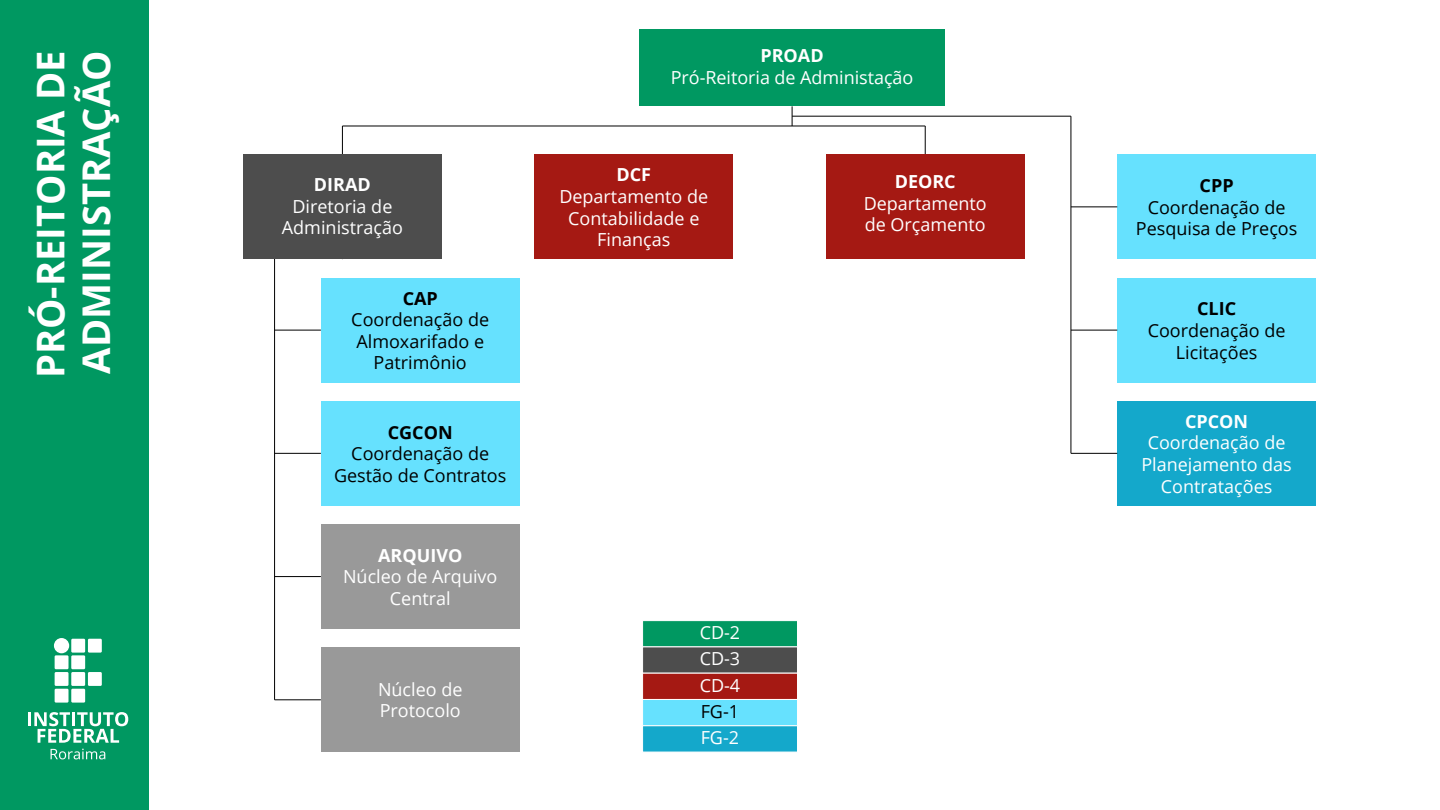
<style>
.page{position:relative;width:1440px;height:810px;background:#fff}
.page>*{position:absolute;margin:0;border:0;box-sizing:border-box;transform-origin:0 0}
.t1{font:700 38.25px/45.8px "Open Sans";color:#fff}
.t2{font:18px/21.6px "Open Sans";color:#fff;text-align:center}
.t3{font:18px/21.6px "Open Sans";color:#000;text-align:center}
.t4{font:700 18px "Open Sans";color:#fff}
.t5{font:700 18px "Open Sans";color:#000}
</style>
<div class="page">
<svg style="left:925px;top:126px;width:1px;height:29px"></svg>
<hr style="left:342px;top:126px;width:1px;height:133px;background:#000">
<hr style="left:274px;top:250px;width:1px;height:450px;background:#000">
<hr style="left:1071px;top:116px;width:1px;height:337px;background:#000">
<div style="left:0;top:0;width:149px;height:810px;background:#009861"></div>
<svg style="left:51px;top:749px;width:54px;height:10px"></svg>
<div style="left:71px;top:639px;width:14px;height:14px;background:#fff"></div>
<div style="left:88px;top:639px;width:14px;height:14px;background:#fff"></div>
<div style="left:88px;top:672px;width:14px;height:14px;background:#fff"></div>
<div style="left:55px;top:655px;width:14px;height:14px;background:#fff"></div>
<div style="left:71px;top:655px;width:14px;height:14px;background:#fff"></div>
<div style="left:55px;top:672px;width:14px;height:14px;background:#fff"></div>
<div style="left:71px;top:672px;width:14px;height:14px;background:#fff"></div>
<div style="left:55px;top:689px;width:14px;height:14px;background:#fff"></div>
<div style="left:71px;top:689px;width:14px;height:14px;background:#fff"></div>
<div style="left:54px;top:638px;width:15px;height:15px;background:#fff;border-radius:50%"></div>
<hr style="left:28px;top:712px;width:3px;height:14px;background:#fff">
<svg style="left:34px;top:712px;width:94px;height:31px"></svg>
<div style="left:639px;top:30px;width:306px;height:76px;background:#009861"></div>
<div style="left:243px;top:155px;width:199px;height:104px;background:#4d4d4d"></div>
<div style="left:534px;top:155px;width:199px;height:104px;background:#a51913"></div>
<div style="left:826px;top:155px;width:199px;height:104px;background:#a51913"></div>
<div style="left:642px;top:620px;width:156px;height:27px;background:#009861;border:1px solid #fff"></div>
<div style="left:642px;top:647px;width:156px;height:27px;background:#4d4d4d"></div>
<div style="left:642px;top:673px;width:156px;height:27px;background:#a51913"></div>
<div style="left:642px;top:699px;width:156px;height:27px;background:#66e1fe;border:1px solid #fff"></div>
<div style="left:642px;top:725px;width:156px;height:27px;background:#14a8cb;border:1px solid #fff"></div>
<svg style="left:792px;top:106px;width:1px;height:20px"></svg>
<hr style="left:342px;top:126px;width:583px;height:1px;background:#000">
<hr style="left:792px;top:116px;width:279px;height:1px;background:#000">
<div style="left:321px;top:278px;width:199px;height:104px;background:#66e1fe"></div>
<div style="left:321px;top:401px;width:199px;height:105px;background:#66e1fe"></div>
<div style="left:1117px;top:401px;width:199px;height:105px;background:#14a8cb"></div>
<div style="left:1117px;top:278px;width:199px;height:104px;background:#66e1fe"></div>
<div style="left:321px;top:524px;width:199px;height:105px;background:#999"></div>
<div style="left:321px;top:648px;width:199px;height:104px;background:#999"></div>
<div style="left:1117px;top:155px;width:199px;height:104px;background:#66e1fe"></div>
<hr style="left:1071px;top:453px;width:46px;height:1px;background:#000">
<hr style="left:1071px;top:330px;width:46px;height:1px;background:#000">
<hr style="left:275px;top:699px;width:46px;height:1px;background:#000">
<hr style="left:275px;top:576px;width:46px;height:1px;background:#000">
<hr style="left:275px;top:453px;width:46px;height:1px;background:#000">
<hr style="left:275px;top:330px;width:46px;height:1px;background:#000">
<hr style="left:1071px;top:207px;width:46px;height:1px;background:#000">
<h1 class="t1" style="left:27px;top:378px;width:329px;rotate:-90deg">PRÓ-REITORIA DE<br>ADMINISTRAÇÃO</h1>
<p class="t4" style="left:760px;top:43px;width:65px">PROAD</p>
<p class="t2" style="left:671px;top:66px;width:244px">Pró-Reitoria de Administação</p>
<p class="t4" style="left:616px;top:162px;width:36px">DCF</p>
<p class="t2" style="left:559px;top:185px;width:150px">Departamento de<br>Contabilidade e<br>Finanças</p>
<p class="t4" style="left:895px;top:169px;width:63px">DEORC</p>
<p class="t2" style="left:864px;top:192px;width:125px;text-align:left">Departamento de Orçamento</p>
<p class="t4" style="left:314px;top:172px;width:58px">DIRAD</p>
<p class="t2" style="left:282px;top:195px;width:123px">Diretoria de<br>Administração</p>
<p class="t5" style="left:403px;top:285px;width:37px">CAP</p>
<p class="t3" style="left:351px;top:308px;width:139px">Coordenação de<br>Almoxarifado e<br>Patrimônio</p>
<p class="t5" style="left:388px;top:419px;width:66px">CGCON</p>
<p class="t3" style="left:334px;top:442px;width:174px">Coordenação de<br>Gestão de Contratos</p>
<p class="t4" style="left:378px;top:543px;width:86px">ARQUIVO</p>
<p class="t2" style="left:343px;top:566px;width:156px">Núcleo de Arquivo<br>Central</p>
<p class="t2" style="left:378px;top:678px;width:86px;text-align:left">Núcleo de<br>Protocolo</p>
<p class="t2" style="left:700px;top:619px;width:42px;line-height:26.2px;text-align:justify">CD-2<br>CD-3<br>CD-4</p>
<p class="t3" style="left:701px;top:700px;width:40px">FG-1</p>
<p class="t2" style="left:701px;top:726px;width:40px">FG-2</p>
<p class="t5" style="left:1200px;top:173px;width:36px">CPP</p>
<p class="t3" style="left:1136px;top:196px;width:163px">Coordenação de<br>Pesquisa de Preços</p>
<p class="t5" style="left:1197px;top:296px;width:41px">CLIC</p>
<p class="t3" style="left:1148px;top:319px;width:139px">Coordenação de<br>Licitações</p>
<p class="t4" style="left:1185px;top:409px;width:65px">CPCON</p>
<p class="t2" style="left:1141px;top:432px;width:152px">Coordenação de<br>Planejamento das<br>Contratações</p>
</div>
